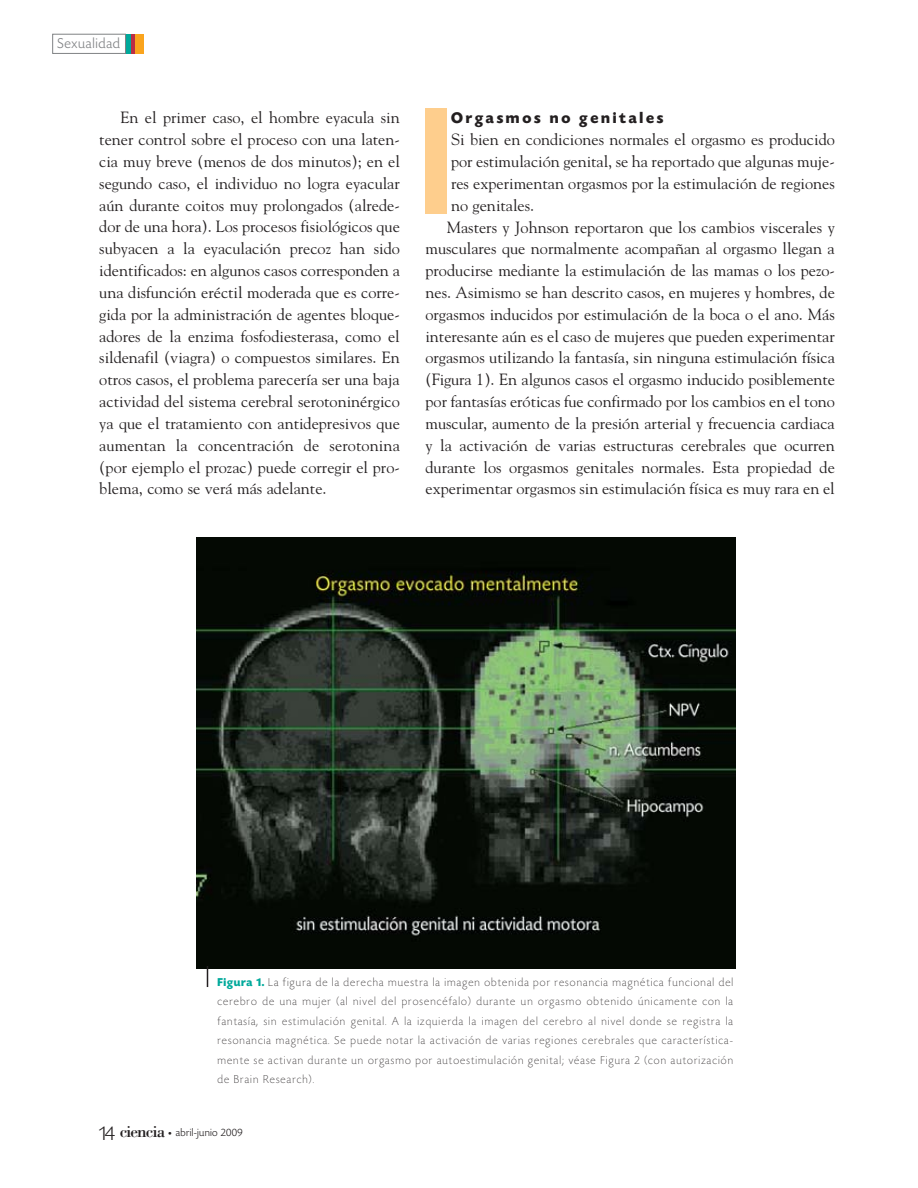
<style>
.page{position:relative;width:918px;height:1188px;background:#fff}
.page>*{position:absolute;margin:0;border:0;box-sizing:border-box;transform-origin:0 0}
.t1{font:17.25px "Bodoni";letter-spacing:-.05em;color:#231f20}
.t2{font:16.2px/21.8px "Goudy";color:#231f20;text-align:justify}
.t3{font:700 16.2px "Today HEF";letter-spacing:.17em;color:#231f20}
.t4{font:300 15px "Today HEF";letter-spacing:.045em;color:#808284}
.t5{font:200 12px/19.5px "Today HEF";letter-spacing:.095em;color:#231f20;text-align:justify}
.t6{font:300 11.25px "Today HEF";letter-spacing:.025em;color:#231f20}
.s1{font-weight:700;color:#00a99b}
.s2{font-family:"Today HEF";font-weight:300;font-size:21px}
.s3{font-family:"Officina Sans";font-weight:400;font-size:7.5px}
</style>
<div class="page">
<div style="left:52px;top:34px;width:74px;height:20px;border:1px solid #808284"></div>
<div style="left:135px;top:34px;width:9px;height:20px;background:#faa41d"></div>
<div style="left:130px;top:34px;width:5px;height:20px;background:#bb2d45"></div>
<hr style="left:126px;top:34px;width:4px;height:20px;background:#00a99b">
<div style="left:425px;top:108px;width:22px;height:105px;background:#fece8d"></div>
<img style="left:196px;top:537px;width:540px;height:432px">
<svg style="left:207px;top:966px;width:1px;height:21px"></svg>
<p class="t4" style="left:58px;top:38px;width:64px">Sexualidad</p>
<p class="t2" style="left:99px;top:108px;width:302px;text-indent:21px">En el primer caso, el hombre eyacula sin tener control sobre el proceso con una laten&shy;cia muy breve (menos de dos minutos); en el segundo caso, el individuo no logra eyacular aún durante coitos muy prolongados (alrede&shy;dor de una hora). Los procesos fisiológicos que subyacen a la eyaculación precoz han sido identificados: en algunos casos corresponden a una disfunción eréctil moderada que es corre&shy;gida por la administración de agentes bloque&shy;adores de la enzima fosfodiesterasa, como el sildenafil (viagra) o compuestos similares. En otros casos, el problema parecería ser una baja actividad del sistema cerebral serotoninérgico ya que el tratamiento con antidepresivos que aumentan la concentración de serotonina (por ejemplo el prozac) puede corregir el pro&shy;blema, como se verá más adelante.</p>
<p class="t3" style="left:451px;top:112px;width:214px">Orgasmos no genitales</p>
<p class="t2" style="left:451px;top:130px;width:385px">Si bien en condiciones normales el orgasmo es producido</p>
<p class="t2" style="left:451px;top:152px;width:385px">por estimulación genital, se ha reportado que algunas muje-</p>
<p class="t2" style="left:451px;top:174px;width:385px">res experimentan orgasmos por la estimulación de regiones</p>
<p class="t2" style="left:451px;top:195px;width:85px">no genitales.</p>
<p class="t2" style="left:447px;top:217px;width:390px">Masters y Johnson reportaron que los cambios viscerales y</p>
<p class="t2" style="left:425px;top:239px;width:411px">musculares que normalmente acompañan al orgasmo llegan a</p>
<p class="t2" style="left:425px;top:261px;width:411px">producirse mediante la estimulación de las mamas o los pezo-</p>
<p class="t2" style="left:425px;top:283px;width:411px">nes. Asimismo se han descrito casos, en mujeres y hombres, de</p>
<p class="t2" style="left:425px;top:305px;width:411px">orgasmos inducidos por estimulación de la boca o el ano. Más</p>
<p class="t2" style="left:425px;top:326px;width:411px">interesante aún es el caso de mujeres que pueden experimentar</p>
<p class="t2" style="left:425px;top:348px;width:411px">orgasmos utilizando la fantasía, sin ninguna estimulación física</p>
<p class="t2" style="left:425px;top:370px;width:411px">(Figura 1). En algunos casos el orgasmo inducido posiblemente</p>
<p class="t2" style="left:425px;top:392px;width:411px">por fantasías eróticas fue confirmado por los cambios en el tono</p>
<p class="t2" style="left:425px;top:414px;width:411px">muscular, aumento de la presión arterial y frecuencia cardiaca</p>
<p class="t2" style="left:425px;top:436px;width:411px">y la activación de varias estructuras cerebrales que ocurren</p>
<p class="t2" style="left:425px;top:457px;width:411px">durante los orgasmos genitales normales. Esta propiedad de</p>
<p class="t2" style="left:425px;top:479px;width:411px">experimentar orgasmos sin estimulación física es muy rara en el</p>
<p class="t5" style="left:218px;top:973px;width:517px"><span class="s1">Figura 1.</span> La figura de la derecha muestra la imagen obtenida por resonancia magnética funcional del cerebro de una mujer (al nivel del prosencéfalo) durante un orgasmo obtenido únicamente con la fantasía, sin estimulación genital. A la izquierda la imagen del cerebro al nivel donde se registra la resonancia magnética. Se puede notar la activación de varias regiones cerebrales que característica&shy;mente se activan durante un orgasmo por autoestimulación genital; véase Figura 2 (con autorización de Brain Research).</p>
<p class="t1" style="left:99px;top:1125px;width:67px"><span class="s2">14</span> ciencia</p>
<p class="t6" style="left:168px;top:1128px;width:76px"><span class="s3">•</span> abril-junio 2009</p>
</div>
